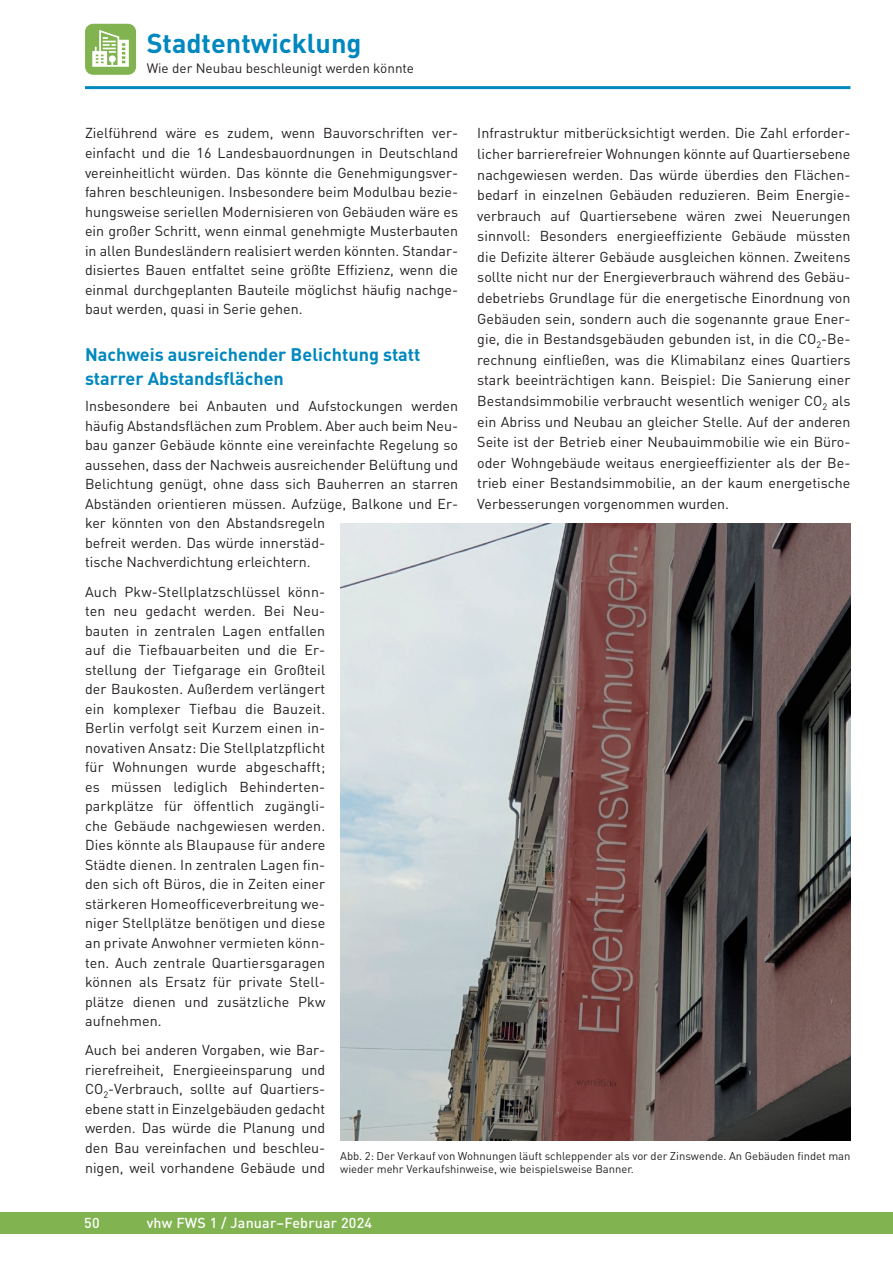
<style>
.page{position:relative;width:893px;height:1263px;background:#fff}
.page>*{position:absolute;margin:0;border:0;box-sizing:border-box;transform-origin:0 0}
.t1{font:700 27px "DIN Pro";color:#0088bf}
._02_Zwischenüberschrift{font:700 18px/24px "DIN Pro";color:#0088bf}
._01_Grundschrift{font:14.25px/19.5px "DIN Pro";color:#231f20;text-align:justify}
.t2{font:500 14.25px "DIN Pro";letter-spacing:.015em;color:#fff}
.t3{font:13.5px "DIN Pro";color:#231f20}
._06_Bildlegende{font:11.25px/13.5px "DIN Pro";color:#231f20}
</style>
<div class="page">
<div style="left:0;top:1212px;width:893px;height:21px;background:#81b450"></div>
<hr style="left:85px;top:86px;width:765px;height:3px;background:#0088bf">
<div style="left:85px;top:24px;width:51px;height:51px;background:#81b450;border-radius:8px"></div>
<svg style="left:92px;top:30px;width:37px;height:37px"></svg>
<img style="left:340px;top:524px;width:510px;height:616px">
<p class="t1" style="left:147px;top:25px;width:216px">Stadtentwicklung</p>
<p class="t3" style="left:147px;top:59px;width:269px">Wie der Neubau beschleunigt werden könnte</p>
<p class="_01_Grundschrift" style="left:85px;top:123px;width:375px">Zielführend wäre es zudem, wenn Bauvorschriften ver&shy;einfacht und die 16 Landesbauordnungen in Deutschland vereinheitlicht würden. Das könnte die Genehmigungsver&shy;fahren beschleunigen. Insbesondere beim Modulbau bezie&shy;hungsweise seriellen Modernisieren von Gebäuden wäre es ein großer Schritt, wenn einmal genehmigte Musterbauten in allen Bundesländern realisiert werden könnten. Standar&shy;disiertes Bauen entfaltet seine größte Effizienz, wenn die einmal durchgeplanten Bauteile möglichst häufig nachge&shy;baut werden, quasi in Serie gehen.</p>
<p class="_02_Zwischenüberschrift" style="left:85px;top:342px;width:337px">Nachweis ausreichender Belichtung statt starrer Abstandsflächen</p>
<p class="_01_Grundschrift" style="left:85px;top:395px;width:375px;text-align:left">Insbesondere bei Anbauten und Aufstockungen werden häufig Abstandsflächen zum Problem. Aber auch beim Neu&shy;bau ganzer Gebäude könnte eine vereinfachte Regelung so aussehen, dass der Nachweis ausreichender Belüftung und Belichtung genügt, ohne dass sich Bauherren an starren Abständen orientieren müssen. Aufzüge, Balkone und Er&shy;ker könnten von den Abstandsregeln<br>befreit werden. Das würde innerstäd-<br>tische Nachverdichtung erleichtern.</p>
<p class="_01_Grundschrift" style="left:85px;top:581px;width:242px">Auch Pkw-Stellplatzschlüssel könn&shy;ten neu gedacht werden. Bei Neu&shy;bauten in zentralen Lagen entfallen auf die Tiefbauarbeiten und die Er&shy;stellung der Tiefgarage ein Großteil der Baukosten. Außerdem verlängert ein komplexer Tiefbau die Bauzeit.<br>Berlin verfolgt seit Kurzem einen in&shy;novativen Ansatz: Die Stellplatzpflicht für Wohnungen wurde abgeschafft; es müssen lediglich Behinderten&shy;parkplätze für öffentlich zugängli&shy;che Gebäude nachgewiesen werden.<br>Dies könnte als Blaupause für andere Städte dienen. In zentralen Lagen fin&shy;den sich oft Büros, die in Zeiten einer stärkeren Homeofficeverbreitung we&shy;niger Stellplätze benötigen und diese an private Anwohner vermieten könn&shy;ten. Auch zentrale Quartiersgaragen können als Ersatz für private Stell&shy;plätze dienen und zusätzliche Pkw aufnehmen.</p>
<p class="_01_Grundschrift" style="left:85px;top:1040px;width:242px">Auch bei anderen Vorgaben, wie Bar&shy;rierefreiheit, Energieeinsparung und CO<sub>2</sub>-Verbrauch, sollte auf Quartiers&shy;ebene statt in Einzelgebäuden gedacht werden. Das würde die Planung und den Bau vereinfachen und beschleu&shy;nigen, weil vorhandene Gebäude und</p>
<p class="_01_Grundschrift" style="left:477px;top:122px;width:375px;line-height:20.5px">Infrastruktur mitberücksichtigt werden. Die Zahl erforder&shy;licher barrierefreier Wohnungen könnte auf Quartiersebene nachgewiesen werden. Das würde überdies den Flächen&shy;bedarf in einzelnen Gebäuden reduzieren. Beim Energie&shy;verbrauch auf Quartiersebene wären zwei Neuerungen sinnvoll: Besonders energieeffiziente Gebäude müssten die Defizite älterer Gebäude ausgleichen können. Zweitens sollte nicht nur der Energieverbrauch während des Gebäu&shy;debetriebs Grundlage für die energetische Einordnung von Gebäuden sein, sondern auch die sogenannte graue Ener&shy;gie, die in Bestandsgebäuden gebunden ist, in die CO<sub>2</sub>-Be&shy;rechnung einfließen, was die Klimabilanz eines Quartiers stark beeinträchtigen kann. Beispiel: Die Sanierung einer Bestandsimmobilie verbraucht wesentlich weniger CO<sub>2</sub> als ein Abriss und Neubau an gleicher Stelle. Auf der anderen Seite ist der Betrieb einer Neubauimmobilie wie ein Büro&shy;oder Wohngebäude weitaus energieeffizienter als der Be&shy;trieb einer Bestandsimmobilie, an der kaum energetische Verbesserungen vorgenommen wurden.</p>
<p class="_06_Bildlegende" style="left:340px;top:1149px;width:512px">Abb. 2: Der Verkauf von Wohnungen läuft schleppender als vor der Zinswende. An Gebäuden findet man wieder mehr Verkaufshinweise, wie beispielsweise Banner.</p>
<p class="t2" style="left:84px;top:1213px;width:17px">50</p>
<p class="t2" style="left:147px;top:1213px;width:227px">vhw FWS 1 / Januar–Februar 2024</p>
</div>
